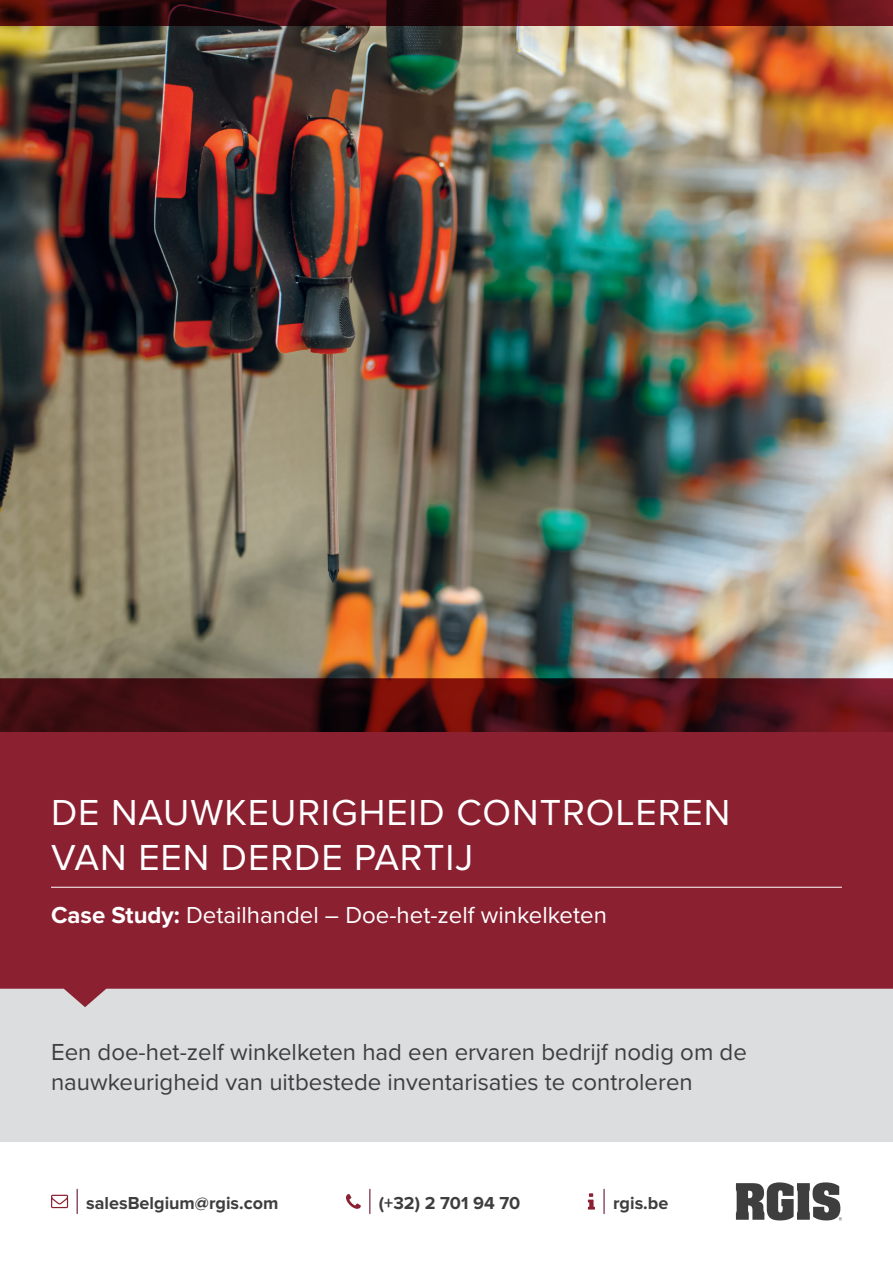
<style>
.page{position:relative;width:893px;height:1263px;background:#fff}
.page>*{position:absolute;margin:0;border:0;box-sizing:border-box;transform-origin:0 0}
.t1{font:37.5px/45px "Proxima Nova";letter-spacing:.025em;color:#fff}
.t2{font:24px/30px "Proxima Nova";color:#3e3e3f}
.t3{font:24px "Proxima Nova";color:#fff}
.t4{font:700 18px "Proxima Nova";color:#3e3e3f}
.s1{font-weight:700}
</style>
<div class="page">
<hr style="left:603px;top:1189px;width:2px;height:24px;background:#6b1537">
<svg style="left:588px;top:1193px;width:7px;height:16px"></svg>
<svg style="left:77px;top:1189px;width:1px;height:24px"></svg>
<svg style="left:51px;top:1195px;width:17px;height:13px"></svg>
<svg style="left:736px;top:1182px;width:106px;height:38px"></svg>
<svg style="left:369px;top:1189px;width:1px;height:24px"></svg>
<svg style="left:346px;top:1194px;width:15px;height:15px"></svg>
<div style="left:0;top:989px;width:893px;height:153px;background:#dcdddf"></div>
<svg style="left:0;top:731px;width:893px;height:276px;background:#902c3c"></svg>
<hr style="left:51px;top:887px;width:791px;height:1px;background:#fff">
<img style="left:0;top:26px;width:893px;height:705px">
<svg style="left:0;top:0;width:893px;height:26px;background:#4c0e11"></svg>
<h1 class="t1" style="left:51px;top:788px;width:681px">DE NAUWKEURIGHEID CONTROLEREN<br>VAN EEN DERDE PARTIJ</h1>
<p class="t3" style="left:51px;top:897px;width:557px"><span class="s1">Case Study:</span> Detailhandel – Doe-het-zelf winkelketen</p>
<p class="t2" style="left:51px;top:1036px;width:697px">Een doe-het-zelf winkelketen had een ervaren bedrijf nodig om de nauwkeurigheid van uitbestede inventarisaties te controleren</p>
<p class="t4" style="left:86px;top:1192px;width:194px">salesBelgium@rgis.com</p>
<p class="t4" style="left:379px;top:1192px;width:143px">(+32) 2 701 94 70</p>
<p class="t4" style="left:613px;top:1192px;width:57px">rgis.be</p>
</div>
